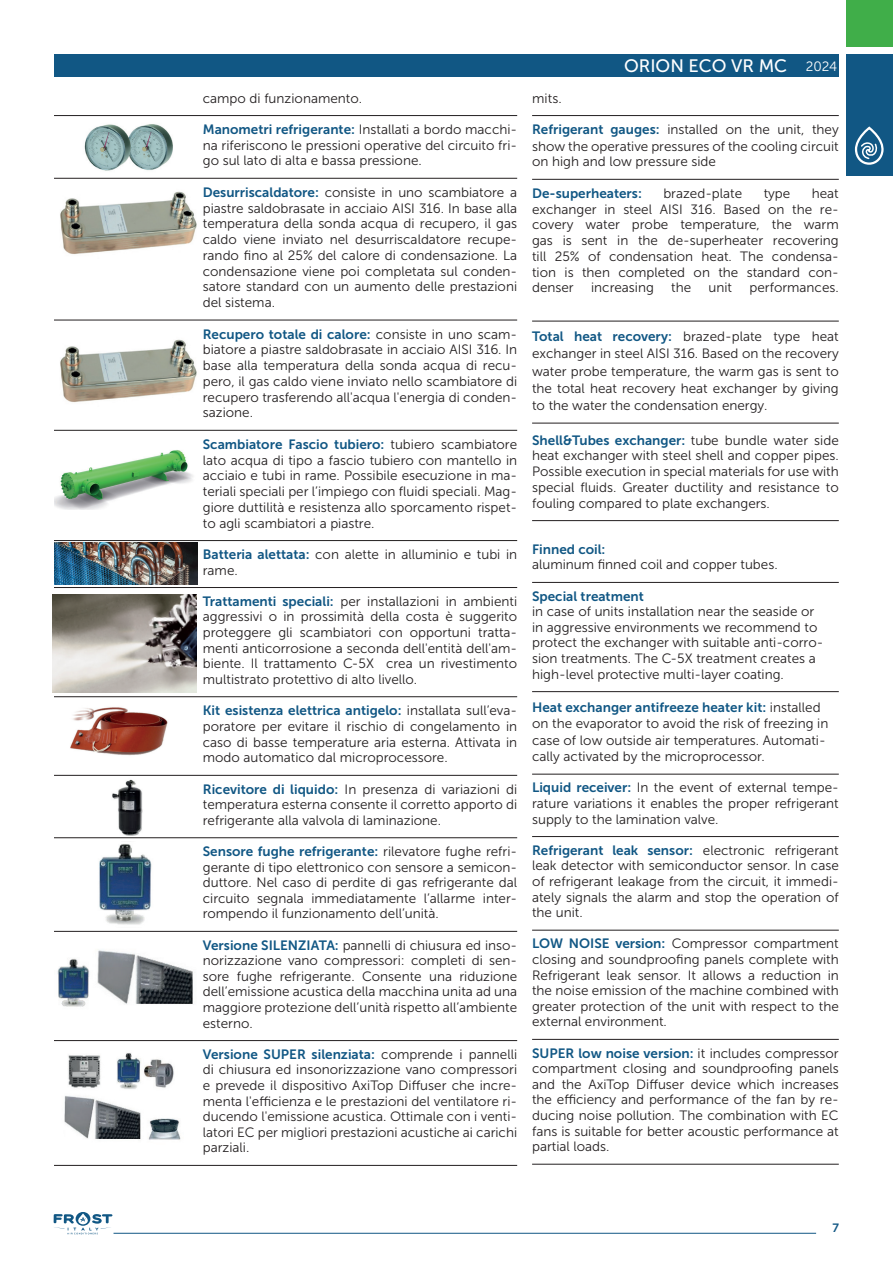
<style>
.page{position:relative;width:893px;height:1263px;background:#fff}
.page>*{position:absolute;margin:0;border:0;box-sizing:border-box;transform-origin:0 0}
.TITOLO_SCHEDA{font:18px "Museo Sans 500";color:#fff}
.Testo_con_foto{font:13.5px/15.6px "Museo Sans 300";color:#231f20;text-align:justify}
.TESTO_NUOVO_con_filetto{font:13.5px/15.6px "Museo Sans 300";color:#231f20;text-align:justify}
.SOTTOTITOLO{font:13.5px/15.6px "Museo Sans 300";color:#231f20;text-align:justify}
.TESTO_NUOVO_con_filetto-2{font:13.5px "Museo Sans 700";color:#115784}
.SOTTOTITOLO-2{font:13.5px "Museo Sans 700";color:#115784}
.ANNO{font:13.5px "Museo Sans 300";color:#fff}
.t1{font:12px "Museo Sans 700";color:#115784}
.s1{font-family:"Museo Sans 700";color:#115784}
</style>
<div class="page">
<div style="left:54px;top:54px;width:785px;height:22px;background:#115784"></div>
<svg style="left:53px;top:1212px;width:59px;height:22px"></svg>
<hr style="left:114px;top:1233px;width:702px;height:1px;background:#115784">
<hr style="left:54px;top:115px;width:463px;height:1px;background:#231f20">
<hr style="left:54px;top:178px;width:463px;height:1px;background:#231f20">
<hr style="left:54px;top:320px;width:463px;height:1px;background:#231f20">
<hr style="left:54px;top:430px;width:463px;height:1px;background:#231f20">
<hr style="left:54px;top:540px;width:463px;height:1px;background:#231f20">
<hr style="left:54px;top:587px;width:463px;height:1px;background:#231f20">
<hr style="left:54px;top:696px;width:463px;height:1px;background:#231f20">
<hr style="left:54px;top:775px;width:463px;height:1px;background:#231f20">
<hr style="left:54px;top:837px;width:463px;height:1px;background:#231f20">
<hr style="left:54px;top:931px;width:463px;height:1px;background:#231f20">
<hr style="left:54px;top:1040px;width:463px;height:1px;background:#231f20">
<hr style="left:54px;top:1165px;width:463px;height:1px;background:#231f20">
<img style="left:84px;top:124px;width:89px;height:47px">
<img style="left:60px;top:191px;width:137px;height:64px">
<img style="left:60px;top:339px;width:137px;height:64px">
<img style="left:54px;top:450px;width:139px;height:60px">
<img style="left:53px;top:595px;width:144px;height:98px">
<img style="left:54px;top:542px;width:143px;height:42px">
<img style="left:70px;top:707px;width:98px;height:49px">
<img style="left:112px;top:779px;width:31px;height:56px">
<img style="left:99px;top:844px;width:53px;height:81px">
<img style="left:57px;top:950px;width:136px;height:57px">
<img style="left:64px;top:1053px;width:117px;height:87px">
<hr style="left:532px;top:115px;width:307px;height:1px;background:#231f20">
<hr style="left:532px;top:179px;width:307px;height:1px;background:#231f20">
<hr style="left:532px;top:321px;width:307px;height:1px;background:#231f20">
<hr style="left:532px;top:423px;width:307px;height:1px;background:#231f20">
<hr style="left:532px;top:520px;width:307px;height:1px;background:#231f20">
<hr style="left:532px;top:582px;width:307px;height:1px;background:#231f20">
<hr style="left:532px;top:691px;width:307px;height:1px;background:#231f20">
<hr style="left:532px;top:774px;width:307px;height:1px;background:#231f20">
<hr style="left:532px;top:836px;width:307px;height:1px;background:#231f20">
<hr style="left:532px;top:930px;width:307px;height:1px;background:#231f20">
<hr style="left:532px;top:1039px;width:307px;height:1px;background:#231f20">
<hr style="left:532px;top:1164px;width:307px;height:1px;background:#231f20">
<div style="left:846px;top:54px;width:47px;height:121px;background:#115784"></div>
<svg style="left:854px;top:128px;width:28px;height:37px"></svg>
<div style="left:846px;top:0;width:47px;height:47px;background:#40ae49"></div>
<p class="Testo_con_foto" style="left:203px;top:90px;width:161px">campo di funzionamento.</p>
<p class="Testo_con_foto" style="left:203px;top:122px;width:316px"><span class="s1">Manometri refrigerante:</span> Installati a bordo macchi&shy;na riferiscono le pressioni operative del circuito fri&shy;go sul lato di alta e bassa pressione.</p>
<p class="Testo_con_foto" style="left:203px;top:184px;width:316px"><span class="s1">Desurriscaldatore:</span> consiste in uno scambiatore a piastre saldobrasate in acciaio AISI 316. In base alla temperatura della sonda acqua di recupero, il gas caldo viene inviato nel desurriscaldatore recupe&shy;rando fino al 25% del calore di condensazione. La condensazione viene poi completata sul conden&shy;satore standard con un aumento delle prestazioni del sistema.</p>
<p class="Testo_con_foto" style="left:203px;top:326px;width:316px"><span class="s1">Recupero totale di calore:</span> consiste in uno scam&shy;biatore a piastre saldobrasate in acciaio AISI 316. In base alla temperatura della sonda acqua di recu&shy;pero, il gas caldo viene inviato nello scambiatore di recupero trasferendo all'acqua l'energia di conden&shy;sazione.</p>
<p class="Testo_con_foto" style="left:203px;top:436px;width:316px"><span class="s1">Scambiatore Fascio tubiero:</span> tubiero scambiatore lato acqua di tipo a fascio tubiero con mantello in acciaio e tubi in rame. Possibile esecuzione in ma&shy;teriali speciali per l’impiego con fluidi speciali. Mag&shy;giore duttilità e resistenza allo sporcamento rispet&shy;to agli scambiatori a piastre.</p>
<p class="Testo_con_foto" style="left:203px;top:547px;width:316px"><span class="s1">Batteria alettata:</span> con alette in alluminio e tubi in rame.</p>
<p class="Testo_con_foto" style="left:203px;top:593px;width:316px"><span class="s1">Trattamenti speciali:</span> per installazioni in ambienti aggressivi o in prossimità della costa è suggerito proteggere gli scambiatori con opportuni tratta&shy;menti anticorrosione a seconda dell'entità dell'am&shy;biente. Il trattamento C-5X crea un rivestimento multistrato protettivo di alto livello.</p>
<p class="Testo_con_foto" style="left:203px;top:703px;width:316px"><span class="s1">Kit esistenza elettrica antigelo:</span> installata sull’eva&shy;poratore per evitare il rischio di congelamento in caso di basse temperature aria esterna. Attivata in modo automatico dal microprocessore.</p>
<p class="Testo_con_foto" style="left:203px;top:781px;width:316px"><span class="s1">Ricevitore di liquido:</span> In presenza di variazioni di temperatura esterna consente il corretto apporto di refrigerante alla valvola di laminazione.</p>
<p class="Testo_con_foto" style="left:203px;top:844px;width:316px"><span class="s1">Sensore fughe refrigerante:</span> rilevatore fughe refri&shy;gerante di tipo elettronico con sensore a semicon&shy;duttore. Nel caso di perdite di gas refrigerante dal circuito segnala immediatamente l’allarme inter&shy;rompendo il funzionamento dell’unità.</p>
<p class="Testo_con_foto" style="left:203px;top:937px;width:316px"><span class="s1">Versione SILENZIATA:</span> pannelli di chiusura ed inso&shy;norizzazione vano compressori: completi di sen&shy;sore fughe refrigerante. Consente una riduzione dell’emissione acustica della macchina unita ad una maggiore protezione dell’unità rispetto all’ambiente esterno.</p>
<p class="Testo_con_foto" style="left:203px;top:1046px;width:316px"><span class="s1">Versione SUPER silenziata:</span> comprende i pannelli di chiusura ed insonorizzazione vano compressori e prevede il dispositivo AxiTop Diffuser che incre&shy;menta l'efficienza e le prestazioni del ventilatore ri&shy;ducendo l'emissione acustica. Ottimale con i venti&shy;latori EC per migliori prestazioni acustiche ai carichi parziali.</p>
<p class="TITOLO_SCHEDA" style="left:624px;top:56px;width:165px">ORION ECO VR MC</p>
<p class="ANNO" style="left:806px;top:59px;width:33px">2024</p>
<p class="TESTO_NUOVO_con_filetto" style="left:532px;top:90px;width:31px">mits.</p>
<p class="TESTO_NUOVO_con_filetto" style="left:532px;top:121px;width:308px;line-height:16.2px"><span class="s1">Refrigerant gauges:</span> installed on the unit, they show the operative pressures of the cooling circuit on high and low pressure side</p>
<p class="TESTO_NUOVO_con_filetto-2" style="left:532px;top:186px;width:111px">De-superheaters:</p>
<p class="TESTO_NUOVO_con_filetto" style="left:663px;top:186px;width:80px">brazed-plate</p>
<p class="TESTO_NUOVO_con_filetto" style="left:764px;top:186px;width:28px">type</p>
<p class="TESTO_NUOVO_con_filetto" style="left:532px;top:185px;width:308px;text-indent:280px">heat exchanger in steel AISI 316. Based on the re&shy;covery water probe temperature, the warm gas is sent in the de-superheater recovering till 25% of condensation heat. The condensa&shy;tion is then completed on the standard con&shy;denser</p>
<p class="TESTO_NUOVO_con_filetto" style="left:591px;top:280px;width:64px">increasing</p>
<p class="TESTO_NUOVO_con_filetto" style="left:671px;top:280px;width:21px">the</p>
<p class="TESTO_NUOVO_con_filetto" style="left:709px;top:280px;width:25px">unit</p>
<p class="TESTO_NUOVO_con_filetto" style="left:749px;top:280px;width:91px">performances.</p>
<p class="SOTTOTITOLO" style="left:532px;top:328px;width:308px;line-height:17.2px"><span class="s1">Total heat recovery:</span> brazed-plate type heat exchanger in steel AISI 316. Based on the recovery water probe temperature, the warm gas is sent to the total heat recovery heat exchanger by giving to the water the condensation energy.</p>
<p class="SOTTOTITOLO" style="left:532px;top:432px;width:308px"><span class="s1">Shell&amp;Tubes exchanger:</span> tube bundle water side heat exchanger with steel shell and copper pipes.<br>Possible execution in special materials for use with special fluids. Greater ductility and resistance to fouling compared to plate exchangers.</p>
<p class="TESTO_NUOVO_con_filetto" style="left:532px;top:541px;width:247px"><span class="s1">Finned coil:<br></span>aluminum finned coil and copper tubes.</p>
<p class="SOTTOTITOLO-2" style="left:532px;top:588px;width:113px">Special treatment</p>
<p class="TESTO_NUOVO_con_filetto" style="left:532px;top:604px;width:293px;text-align:left">in case of units installation near the seaside or in aggressive environments we recommend to protect the exchanger with suitable anti-corro&shy;sion treatments. The C-5X treatment creates a high-level protective multi-layer coating.</p>
<p class="TESTO_NUOVO_con_filetto" style="left:532px;top:699px;width:298px;line-height:16.5px;text-align:left"><span class="s1">Heat exchanger antifreeze heater kit:</span> installed on the evaporator to avoid the risk of freezing in case of low outside air temperatures. Automati&shy;cally activated by the microprocessor.</p>
<p class="TESTO_NUOVO_con_filetto" style="left:532px;top:780px;width:308px"><span class="s1">Liquid receiver:</span> In the event of external tempe&shy;rature variations it enables the proper refrigerant supply to the lamination valve.</p>
<p class="TESTO_NUOVO_con_filetto" style="left:532px;top:842px;width:308px"><span class="s1">Refrigerant leak sensor:</span> electronic refrigerant leak detector with semiconductor sensor. In case of refrigerant leakage from the circuit, it immedi&shy;ately signals the alarm and stop the operation of the unit.</p>
<p class="TESTO_NUOVO_con_filetto" style="left:532px;top:936px;width:308px"><span class="s1">LOW NOISE version:</span> Compressor compartment closing and soundproofing panels complete with Refrigerant leak sensor. It allows a reduction in the noise emission of the machine combined with greater protection of the unit with respect to the external environment.</p>
<p class="SOTTOTITOLO" style="left:532px;top:1045px;width:308px"><span class="s1">SUPER low noise version:</span> it includes compressor compartment closing and soundproofing panels and the AxiTop Diffuser device which increases the efficiency and performance of the fan by re&shy;ducing noise pollution. The combination with EC fans is suitable for better acoustic performance at partial loads.</p>
<p class="t1" style="left:832px;top:1221px;width:8px">7</p>
</div>
